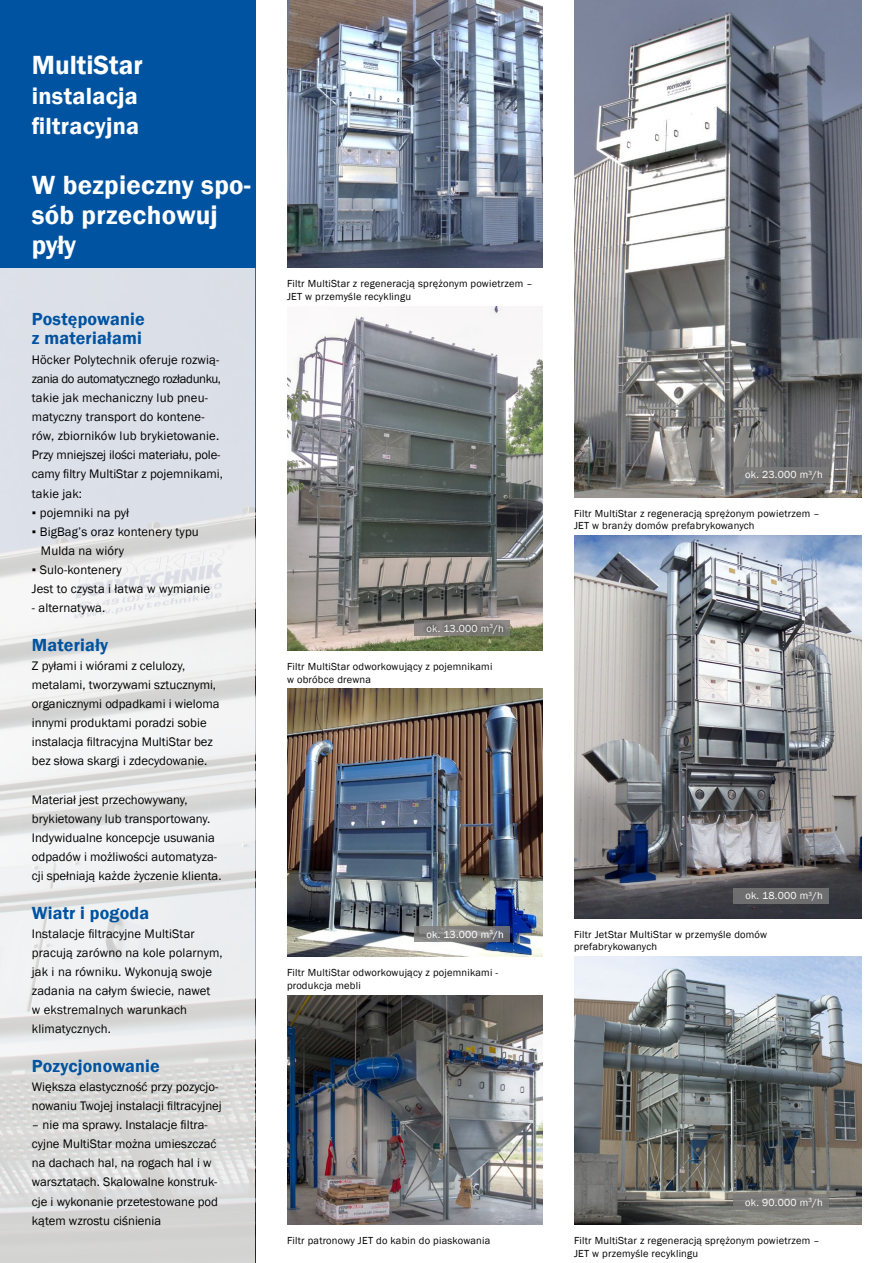
<style>
.page{position:relative;width:893px;height:1263px;background:#fff}
.page>*{position:absolute;margin:0;border:0;box-sizing:border-box;transform-origin:0 0}
.t1{font:600 27px/30px "Franklin Gothic";letter-spacing:.01em;color:#fff}
.t2{font:600 24px/30px "Franklin Gothic";letter-spacing:.01em;color:#fff}
.t3{font:600 18px/19.2px "Franklin Gothic";letter-spacing:.01em;color:#0053a1}
.t4{font:12.75px/19.2px "Franklin Gothic";color:#000}
.t5{font:10.5px/12.8px "Franklin Gothic";letter-spacing:.02em;color:#000}
.t6{font:10.5px "Franklin Gothic";letter-spacing:.02em;color:#fff}
</style>
<div class="page">
<img style="left:574px;top:957px;width:287px;height:268px">
<img style="left:287px;top:0;width:255px;height:268px">
<img style="left:287px;top:306px;width:255px;height:345px">
<img style="left:287px;top:689px;width:255px;height:268px">
<img style="left:574px;top:536px;width:287px;height:382px">
<img style="left:574px;top:0;width:287px;height:497px">
<img style="left:287px;top:995px;width:255px;height:230px">
<svg style="left:0;top:268px;width:255px;height:995px"></svg>
<div style="left:733px;top:467px;width:96px;height:15px;background:#7c7b7b"></div>
<svg style="left:415px;top:620px;width:95px;height:15px"></svg>
<svg style="left:415px;top:926px;width:95px;height:15px"></svg>
<div style="left:733px;top:888px;width:96px;height:15px;background:#6e6d6f"></div>
<div style="left:733px;top:1194px;width:96px;height:15px;background:#7c7b7b"></div>
<svg style="left:422px;top:619px;width:86px;height:18px;background:#7c7974"></svg>
<div style="left:0;top:0;width:255px;height:268px;background:#0053a1"></div>
<h1 class="t1" style="left:32px;top:51px;width:112px">MultiStar</h1>
<h2 class="t2" style="left:32px;top:81px;width:109px">instalacja filtracyjna</h2>
<h1 class="t1" style="left:32px;top:170px;width:220px">W bezpieczny spo&shy;sób przechowuj pyły</h1>
<h3 class="t3" style="left:32px;top:310px;width:114px">Postępowanie z materiałami</h3>
<p class="t4" style="left:32px;top:350px;width:192px">Höcker Polytechnik oferuje rozwią&shy;zania do automatycznego rozładunku, takie jak mechaniczny lub pneu&shy;matyczny transport do kontene&shy;rów, zbiorników lub brykietowanie.<br>Przy mniejszej ilości materiału, pole&shy;camy filtry MultiStar z pojemnikami, takie jak:</p>
<p class="t4" style="left:32px;top:503px;width:99px">▪ pojemniki na pył</p>
<p class="t4" style="left:41px;top:522px;width:159px;text-indent:-9px">▪ BigBag’s oraz kontenery typu<br>Mulda na wióry</p>
<p class="t4" style="left:32px;top:560px;width:180px">▪ Sulo-kontenery<br>Jest to czysta i łatwa w wymianie</p>
<p class="t4" style="left:32px;top:599px;width:75px">- alternatywa.</p>
<h3 class="t3" style="left:32px;top:635px;width:78px">Materiały</h3>
<p class="t4" style="left:32px;top:656px;width:189px">Z pyłami i wiórami z celulozy, metalami, tworzywami sztucznymi, organicznymi odpadkami i wieloma innymi produktami poradzi sobie instalacja filtracyjna MultiStar bez bez słowa skargi i zdecydowanie.</p>
<p class="t4" style="left:32px;top:790px;width:191px">Materiał jest przechowywany, brykietowany lub transportowany.<br>Indywidualne koncepcje usuwania odpadów i możliwości automatyza&shy;cji spełniają każde życzenie klienta.</p>
<h3 class="t3" style="left:32px;top:903px;width:119px">Wiatr i pogoda</h3>
<p class="t4" style="left:32px;top:924px;width:192px">Instalacje filtracyjne MultiStar pracują zarówno na kole polarnym, jak i na równiku. Wykonują swoje zadania na całym świecie, nawet<br>w ekstremalnych warunkach klimatycznych.</p>
<h3 class="t3" style="left:32px;top:1056px;width:129px">Pozycjonowanie</h3>
<p class="t4" style="left:32px;top:1077px;width:191px">Większa elastyczność przy pozycjo&shy;nowaniu Twojej instalacji filtracyjnej</p>
<p class="t4" style="left:32px;top:1115px;width:188px">– nie ma sprawy. Instalacje filtra&shy;cyjne MultiStar można umieszczać na dachach hal, na rogach hal i w warsztatach. Skalowalne konstruk&shy;cje i wykonanie przetestowane pod kątem wzrostu ciśnienia</p>
<p class="t5" style="left:287px;top:277px;width:247px">Filtr MultiStar z regeneracją sprężonym powietrzem –<br>JET w przemyśle recyklingu</p>
<p class="t6" style="left:426px;top:621px;width:79px">ok. 13.000 m<sup>3</sup>/h</p>
<p class="t5" style="left:287px;top:660px;width:207px">Filtr MultiStar odworkowujący z pojemnikami w obróbce drewna</p>
<p class="t6" style="left:426px;top:928px;width:79px">ok. 13.000 m<sup>3</sup>/h</p>
<p class="t6" style="left:427px;top:928px;width:12px">ок</p>
<p class="t5" style="left:287px;top:966px;width:213px">Filtr MultiStar odworkowujący z pojemnikami - produkcja mebli</p>
<p class="t5" style="left:287px;top:1234px;width:205px">Filtr patronowy JET do kabin do piaskowania</p>
<p class="t6" style="left:745px;top:468px;width:79px">ok. 23.000 m<sup>3</sup>/h</p>
<p class="t5" style="left:574px;top:507px;width:247px">Filtr MultiStar z regeneracją sprężonym powietrzem –<br>JET w branży domów prefabrykowanych</p>
<p class="t6" style="left:745px;top:889px;width:79px">ok. 18.000 m<sup>3</sup>/h</p>
<p class="t5" style="left:574px;top:928px;width:195px">Filtr JetStar MultiStar w przemyśle domów prefabrykowanych</p>
<p class="t6" style="left:745px;top:1195px;width:79px">ok. 90.000 m<sup>3</sup>/h</p>
<p class="t5" style="left:574px;top:1234px;width:247px">Filtr MultiStar z regeneracją sprężonym powietrzem –<br>JET w przemyśle recyklingu</p>
</div>
